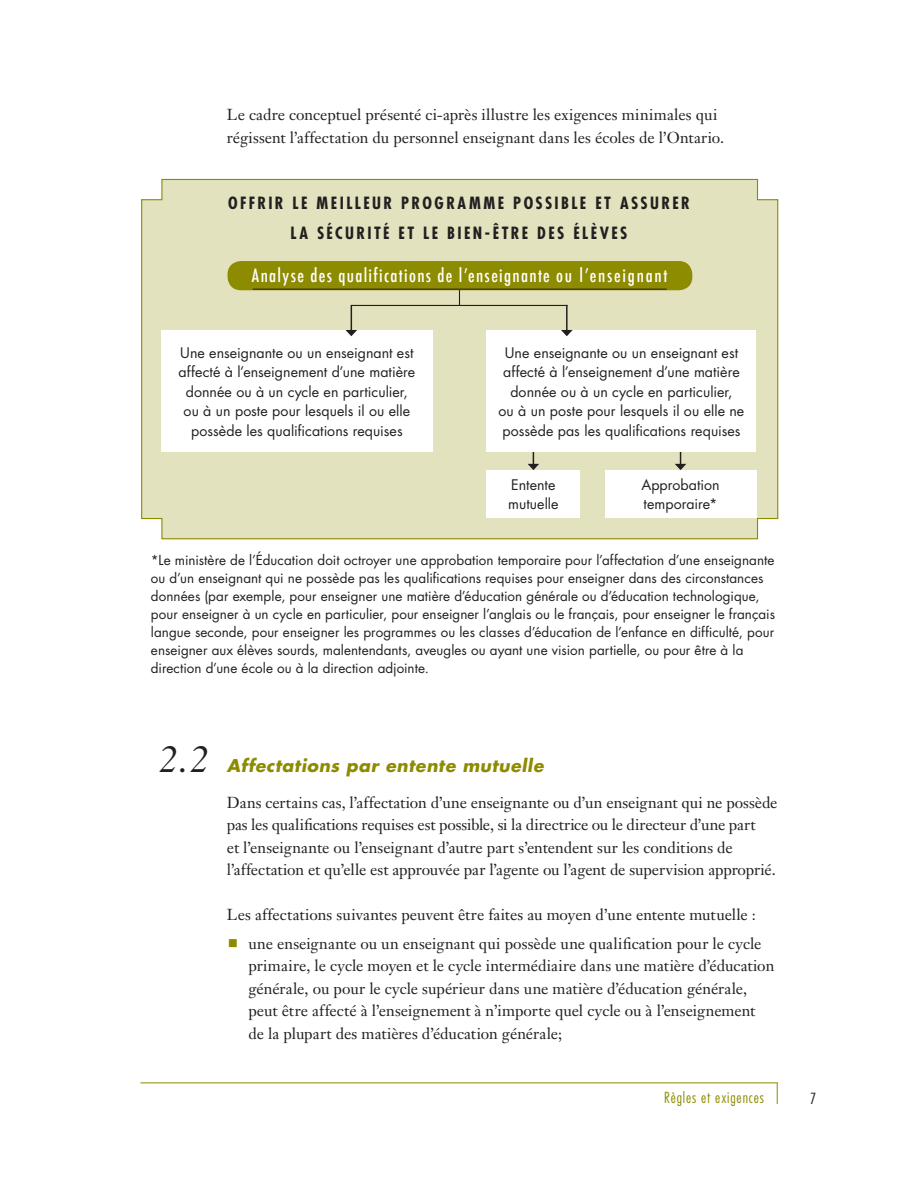
<style>
.page{position:relative;width:918px;height:1188px;background:#fff}
.page>*{position:absolute;margin:0;border:0;box-sizing:border-box;transform-origin:0 0}
.t1{font:500 condensed 18px "Futura";letter-spacing:.075em;color:#fff}
.t2{font:italic 700 17.25px "Futura";letter-spacing:.035em;color:#8d8b00}
.t3{font:700 condensed 16.5px/29.8px "Futura";letter-spacing:.145em;color:#231f20;text-align:center}
.t4{font:15.75px/22.4px "Janson Text";color:#231f20}
.t5{font:300 condensed 15px "Futura";letter-spacing:.06em;color:#8d8b00}
.t6{font:300 condensed 15px "Futura";color:#231f20}
.t7{font:14.25px/19.4px "Futura";letter-spacing:.005em;color:#231f20}
.t8{font:13.5px/18px "Futura";letter-spacing:.005em;color:#231f20}
.s1{font-family:"Janson Text";font-weight:400;font-size:37.35px;color:#231f20}
.s2{color:#8d8b00}
</style>
<div class="page">
<hr style="left:140px;top:1082px;width:638px;height:1px;background:#8d8b00">
<svg style="left:777px;top:1083px;width:1px;height:21px"></svg>
<div style="left:141px;top:178px;width:638px;height:362px;background:#e3e2bf"></div>
<div style="left:486px;top:470px;width:94px;height:48px;background:#fff"></div>
<div style="left:605px;top:470px;width:151px;height:48px;background:#fff"></div>
<svg style="left:528px;top:452px;width:11px;height:18px"></svg>
<svg style="left:675px;top:452px;width:11px;height:18px"></svg>
<div style="left:161px;top:331px;width:271px;height:121px;background:#fff"></div>
<div style="left:486px;top:331px;width:270px;height:121px;background:#fff"></div>
<hr style="left:351px;top:305px;width:216px;height:1px;background:#231f20">
<hr style="left:459px;top:271px;width:1px;height:34px;background:#231f20">
<svg style="left:345px;top:305px;width:12px;height:31px"></svg>
<hr style="left:566px;top:305px;width:2px;height:26px;background:#231f20">
<svg style="left:561px;top:330px;width:12px;height:6px"></svg>
<div style="left:228px;top:261px;width:464px;height:29px;background:#8d8b00;border-radius:14px"></div>
<hr style="left:253px;top:289px;width:414px;height:1px;background:#231f20">
<p class="t4" style="left:227px;top:104px;width:499px">Le cadre conceptuel présenté ci-après illustre les exigences minimales qui régissent l’affectation du personnel enseignant dans les écoles de l’Ontario.</p>
<p class="t3" style="left:228px;top:188px;width:463px">OFFRIR LE MEILLEUR PROGRAMME POSSIBLE ET ASSURER<br>LA SÉCURITÉ ET LE BIEN-ÊTRE DES ÉLÈVES</p>
<p class="t1" style="left:252px;top:264px;width:417px">Analyse des qualifications de l’enseignante ou l’enseignant</p>
<p class="t7" style="left:179px;top:343px;width:238px;text-align:center">Une enseignante ou un enseignant est affecté à l’enseignement d’une matière donnée ou à un cycle en particulier, ou à un poste pour lesquels il ou elle possède les qualifications requises</p>
<p class="t7" style="left:499px;top:343px;width:247px;text-align:center">Une enseignante ou un enseignant est affecté à l’enseignement d’une matière donnée ou à un cycle en particulier,<br>ou à un poste pour lesquels il ou elle ne possède pas les qualifications requises</p>
<p class="t7" style="left:508px;top:475px;width:52px">Entente mutuelle</p>
<p class="t7" style="left:641px;top:475px;width:80px">Approbation temporaire*</p>
<p class="t8" style="left:151px;top:551px;width:626px">*Le ministère de l’Éducation doit octroyer une approbation temporaire pour l’affectation d’une enseignante ou d’un enseignant qui ne possède pas les qualifications requises pour enseigner dans des circonstances données (par exemple, pour enseigner une matière d’éducation générale ou d’éducation technologique, pour enseigner à un cycle en particulier, pour enseigner l’anglais ou le français, pour enseigner le français langue seconde, pour enseigner les programmes ou les classes d’éducation de l’enfance en difficulté, pour enseigner aux élèves sourds, malentendants, aveugles ou ayant une vision partielle, ou pour être à la direction d’une école ou à la direction adjointe.</p>
<p class="t2" style="left:158px;top:753px;width:387px"><span class="s1">2.2</span> Affectations par entente mutuelle</p>
<p class="t4" style="left:227px;top:791px;width:552px">Dans certains cas, l’affectation d’une enseignante ou d’un enseignant qui ne possède pas les qualifications requises est possible, si la directrice ou le directeur d’une part<br>et l’enseignante ou l’enseignant d’autre part s’entendent sur les conditions de l’affectation et qu’elle est approuvée par l’agente ou l’agent de supervision approprié.</p>
<p class="t4" style="left:227px;top:903px;width:531px">Les affectations suivantes peuvent être faites au moyen d’une entente mutuelle :</p>
<p class="t4" style="left:248px;top:932px;width:528px;text-indent:-22px"><span class="s2">▪</span> une enseignante ou un enseignant qui possède une qualification pour le cycle primaire, le cycle moyen et le cycle intermédiaire dans une matière d’éducation générale, ou pour le cycle supérieur dans une matière d’éducation générale, peut être affecté à l’enseignement à n’importe quel cycle ou à l’enseignement de la plupart des matières d’éducation générale;</p>
<p class="t5" style="left:664px;top:1089px;width:101px">Règles et exigences</p>
<p class="t6" style="left:810px;top:1089px;width:8px">7</p>
</div>
